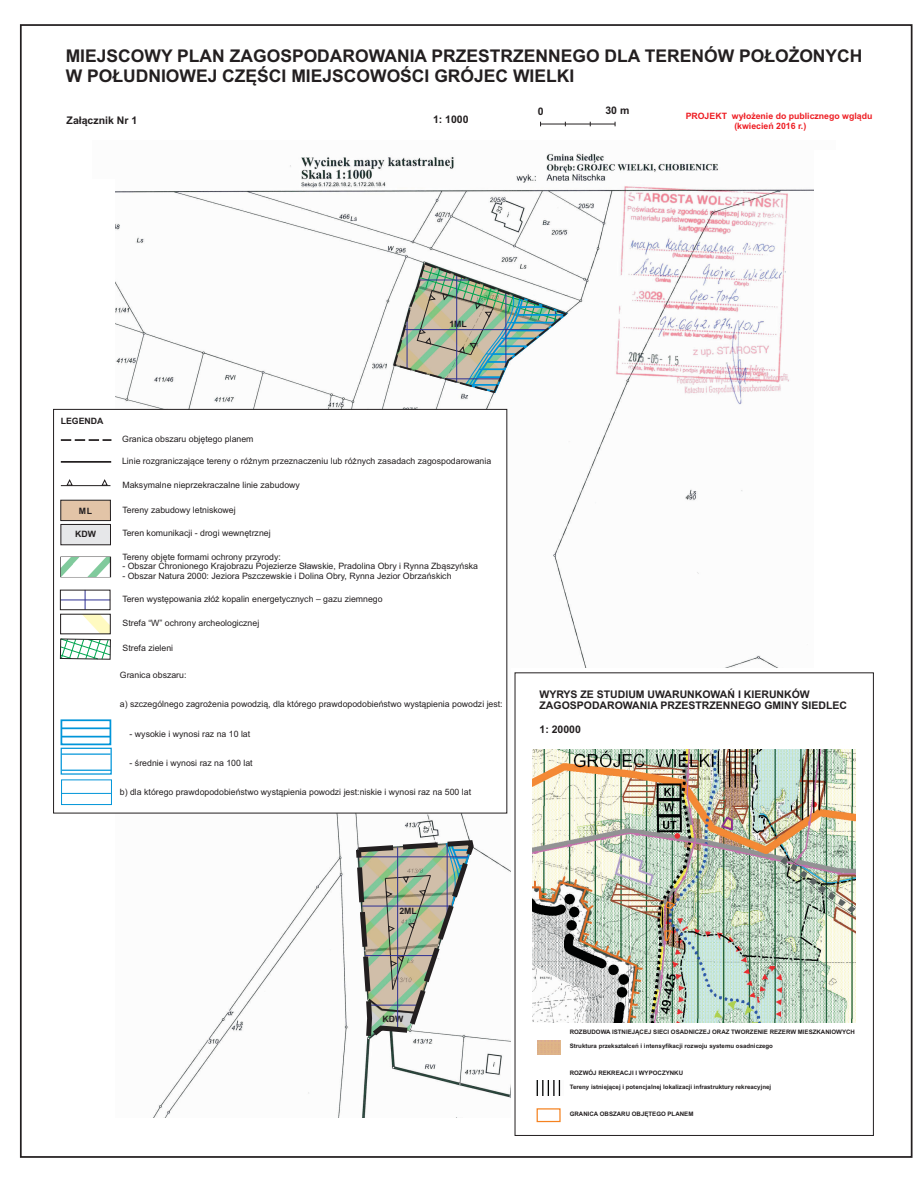
<style>
.page{position:relative;width:918px;height:1179px;background:#fff}
.page>*{position:absolute;margin:0;border:0;box-sizing:border-box;transform-origin:0 0}
.t1{font:700 17.5px/19.5px "Arial";color:#231f20}
.t2{font:700 10.5px/11.7px "Arial";color:#231f20}
.t3{font:8.75px "Arial";color:#231f20}
.t4{font:700 8.75px/9.8px "Arial";color:#ee1d23}
.t5{font:700 8.75px "Arial";color:#231f20}
.t6{font:700 6.12px "Arial";color:#231f20}
</style>
<div class="page">
<svg style="left:540px;top:122px;width:76px;height:4px"></svg>
<img style="left:115px;top:153px;width:699px;height:964px">
<div style="left:511px;top:667px;width:367px;height:470px;background:#fff"></div>
<img style="left:532px;top:749px;width:323px;height:273px">
<svg style="left:664px;top:900px;width:13px;height:9px"></svg>
<svg style="left:663px;top:929px;width:9px;height:12px"></svg>
<img style="left:538px;top:1040px;width:23px;height:14px">
<img style="left:536px;top:1080px;width:25px;height:15px">
<svg style="left:353px;top:837px;width:123px;height:211px"></svg>
<img style="left:392px;top:261px;width:177px;height:133px">
<svg style="left:53px;top:409px;width:454px;height:404px"></svg>
<img style="left:62px;top:502px;width:47px;height:17px">
<div style="left:60px;top:500px;width:51px;height:21px;border:1px solid #231f20"></div>
<svg style="left:61px;top:439px;width:50px;height:2px"></svg>
<hr style="left:61px;top:485px;width:49px;height:1px;background:#231f20">
<hr style="left:61px;top:461px;width:50px;height:1px;background:#231f20">
<svg style="left:66px;top:479px;width:7px;height:7px"></svg>
<svg style="left:101px;top:479px;width:8px;height:7px"></svg>
<svg style="left:60px;top:523px;width:51px;height:22px"></svg>
<img style="left:61px;top:556px;width:50px;height:21px">
<img style="left:62px;top:615px;width:47px;height:17px">
<div style="left:60px;top:613px;width:51px;height:21px;border:1px solid #231f20"></div>
<hr style="left:61px;top:735px;width:50px;height:2px;background:#0095d9">
<hr style="left:61px;top:727px;width:50px;height:2px;background:#0095d9">
<hr style="left:61px;top:792px;width:50px;height:1px;background:#0095d9">
<hr style="left:61px;top:753px;width:50px;height:1px;background:#0095d9">
<hr style="left:62px;top:769px;width:49px;height:1px;background:#0095d9">
<div style="left:61px;top:719px;width:50px;height:26px;border:2px solid #0095d9"></div>
<div style="left:61px;top:747px;width:51px;height:27px;border:1px solid #0095d9"></div>
<div style="left:61px;top:779px;width:51px;height:25px;border:1px solid #0095d9"></div>
<hr style="left:60px;top:599px;width:50px;height:1px;background:#2e3092">
<svg style="left:85px;top:591px;width:1px;height:17px"></svg>
<div style="left:60px;top:589px;width:50px;height:21px;border:1px solid #231f20"></div>
<svg style="left:59px;top:637px;width:52px;height:23px"></svg>
<h1 class="t1" style="left:66px;top:48px;width:798px">MIEJSCOWY PLAN ZAGOSPODAROWANIA PRZESTRZENNEGO DLA TERENÓW PO£O¯ONYCH<br>W PO£UDNIOWEJ CZÊŒCI MIEJSCOWOŒCI GRÓJEC WIELKI</h1>
<p class="t2" style="left:538px;top:106px;width:7px">0</p>
<p class="t2" style="left:605px;top:106px;width:25px">30 m</p>
<p class="t4" style="left:734px;top:112px;width:140px;text-indent:-49px">PROJEKT wy³o¿enie do publicznego wgl¹du (kwiecieñ 2016 r.)</p>
<p class="t2" style="left:67px;top:115px;width:72px">Za³¹cznik Nr 1</p>
<p class="t2" style="left:433px;top:115px;width:37px">1: 1000</p>
<p class="t5" style="left:449px;top:321px;width:19px">1ML</p>
<p class="t5" style="left:61px;top:417px;width:44px">LEGENDA</p>
<p class="t5" style="left:79px;top:507px;width:15px">ML</p>
<p class="t3" style="left:122px;top:436px;width:133px">Granica obszaru objêtego planem</p>
<p class="t3" style="left:122px;top:457px;width:371px">Linie rozgraniczaj¹ce tereny o ró¿nym przeznaczeniu lub ró¿nych zasadach zagospodarowania</p>
<p class="t3" style="left:122px;top:481px;width:179px">Maksymalne nieprzekraczalne linie zabudowy</p>
<p class="t3" style="left:122px;top:506px;width:115px">Tereny zabudowy letniskowej</p>
<p class="t5" style="left:75px;top:531px;width:22px">KDW</p>
<p class="t3" style="left:122px;top:530px;width:150px">Teren komunikacji - drogi wewnêtrznej</p>
<p class="t3" style="left:122px;top:553px;width:160px">Tereny objête formami ochrony przyrody:</p>
<p class="t3" style="left:122px;top:563px;width:357px">- Obszar Chronionego Krajobrazu Pojezierze S³awskie, Pradolina Obry i Rynna Zb¹szyñska</p>
<p class="t3" style="left:122px;top:572px;width:331px">- Obszar Natura 2000: Jeziora Pszczewskie i Dolina Obry, Rynna Jezior Obrzañskich</p>
<p class="t3" style="left:122px;top:595px;width:262px">Teren wystêpowania z³ó¿ kopalin energetycznych – gazu ziemnego</p>
<p class="t3" style="left:123px;top:619px;width:138px">Strefa “W” ochrony archeologicznej</p>
<p class="t3" style="left:123px;top:644px;width:52px">Strefa zieleni</p>
<p class="t3" style="left:120px;top:671px;width:68px">Granica obszaru:</p>
<p class="t3" style="left:120px;top:700px;width:384px">a) szczególnego zagro¿enia powodzi¹, dla którego prawdopodobieñstwo wyst¹pienia powodzi jest:</p>
<p class="t3" style="left:130px;top:730px;width:122px">- wysokie i wynosi raz na 10 lat</p>
<p class="t3" style="left:130px;top:759px;width:125px">- œrednie i wynosi raz na 100 lat</p>
<p class="t3" style="left:120px;top:788px;width:353px">b) dla którego prawdopodobieñstwo wyst¹pienia powodzi jest:niskie i wynosi raz na 500 lat</p>
<p class="t2" style="left:539px;top:688px;width:309px">WYRYS ZE STUDIUM UWARUNKOWAÑ I KIERUNKÓW<br>ZAGOSPODAROWANIA PRZESTRZENNEGO GMINY SIEDLEC</p>
<p class="t2" style="left:539px;top:724px;width:43px">1: 20000</p>
<p class="t5" style="left:399px;top:907px;width:19px">2ML</p>
<p class="t5" style="left:383px;top:1015px;width:22px">KDW</p>
<p class="t6" style="left:570px;top:1029px;width:287px">ROZBUDOWA ISTNIEJ¥CEJ SIECI OSADNICZEJ ORAZ TWORZENIE REZERW MIESZKANIOWYCH</p>
<p class="t6" style="left:570px;top:1043px;width:205px">Struktura przekszta³ceñ i intensyfikacji rozwoju systemu osadniczego</p>
<p class="t6" style="left:570px;top:1070px;width:115px">ROZWÓJ REKREACJI I WYPOCZYNKU</p>
<p class="t6" style="left:570px;top:1084px;width:203px">Tereny istniej¹cej i potencjalnej lokalizacji infrastruktury rekreacyjnej</p>
<p class="t6" style="left:570px;top:1111px;width:125px">GRANICA OBSZARU OBJÊTEGO PLANEM</p>
</div>
